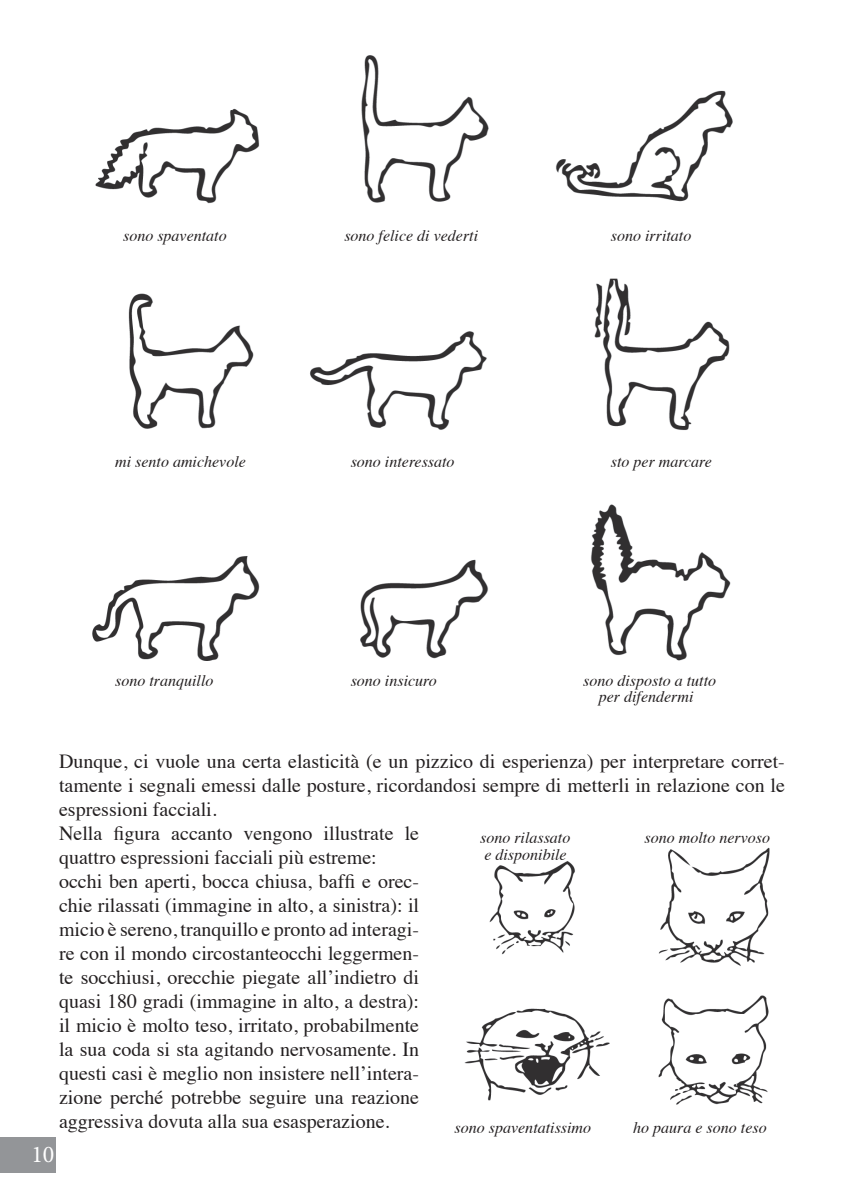
<style>
.page{position:relative;width:844px;height:1196px;background:#fff}
.page>*{position:absolute;margin:0;border:0;box-sizing:border-box;transform-origin:0 0}
.t1{font:24px "Minion Pro";color:#fff}
.t2{font:20px/24px "Times";color:#231f20}
.t3{font:italic 16px/15.6px "Times";color:#231f20;text-align:center}
</style>
<div class="page">
<div style="left:0;top:1136px;width:56px;height:36px;background:#939598"></div>
<img style="left:92px;top:55px;width:641px;height:606px">
<img style="left:464px;top:847px;width:306px;height:258px">
<p class="t3" style="left:123px;top:227px;width:105px">sono spaventato</p>
<p class="t3" style="left:344px;top:227px;width:135px">sono felice di vederti</p>
<p class="t3" style="left:611px;top:227px;width:82px">sono irritato</p>
<p class="t3" style="left:115px;top:452px;width:132px">mi sento amichevole</p>
<p class="t3" style="left:351px;top:452px;width:105px">sono interessato</p>
<p class="t3" style="left:611px;top:452px;width:103px">sto per marcare</p>
<p class="t3" style="left:115px;top:671px;width:100px">sono tranquillo</p>
<p class="t3" style="left:351px;top:671px;width:88px">sono insicuro</p>
<p class="t3" style="left:583px;top:671px;width:134px">sono disposto a tutto per difendermi</p>
<p class="t2" style="left:59px;top:747px;width:727px">Dunque, ci vuole una certa elasticità (e un pizzico di esperienza) per interpretare corret&shy;tamente i segnali emessi dalle posture, ricordandosi sempre di metterli in relazione con le espressioni facciali.<br>Nella figura accanto vengono illustrate le<br>quattro espressioni facciali più estreme:<br>occhi ben aperti, bocca chiusa, baffi e orec-<br>chie rilassati (immagine in alto, a sinistra): il<br>micio è sereno, tranquillo e pronto ad interagi-<br>re con il mondo circostanteocchi leggermen-<br>te socchiusi, orecchie piegate all’indietro di<br>quasi 180 gradi (immagine in alto, a destra):<br>il micio è molto teso, irritato, probabilmente<br>la sua coda si sta agitando nervosamente. In<br>questi casi è meglio non insistere nell’intera-<br>zione perché potrebbe seguire una reazione<br>aggressiva dovuta alla sua esasperazione.</p>
<p class="t3" style="left:480px;top:829px;width:92px">sono rilassato</p>
<p class="t3" style="left:644px;top:829px;width:127px">sono molto nervoso</p>
<p class="t3" style="left:484px;top:846px;width:84px">e disponibile</p>
<p class="t3" style="left:633px;top:1119px;width:135px">ho paura e sono teso</p>
<p class="t3" style="left:454px;top:1119px;width:138px">sono spaventatissimo</p>
<p class="t1" style="left:31px;top:1138px;width:25px">10</p>
</div>
